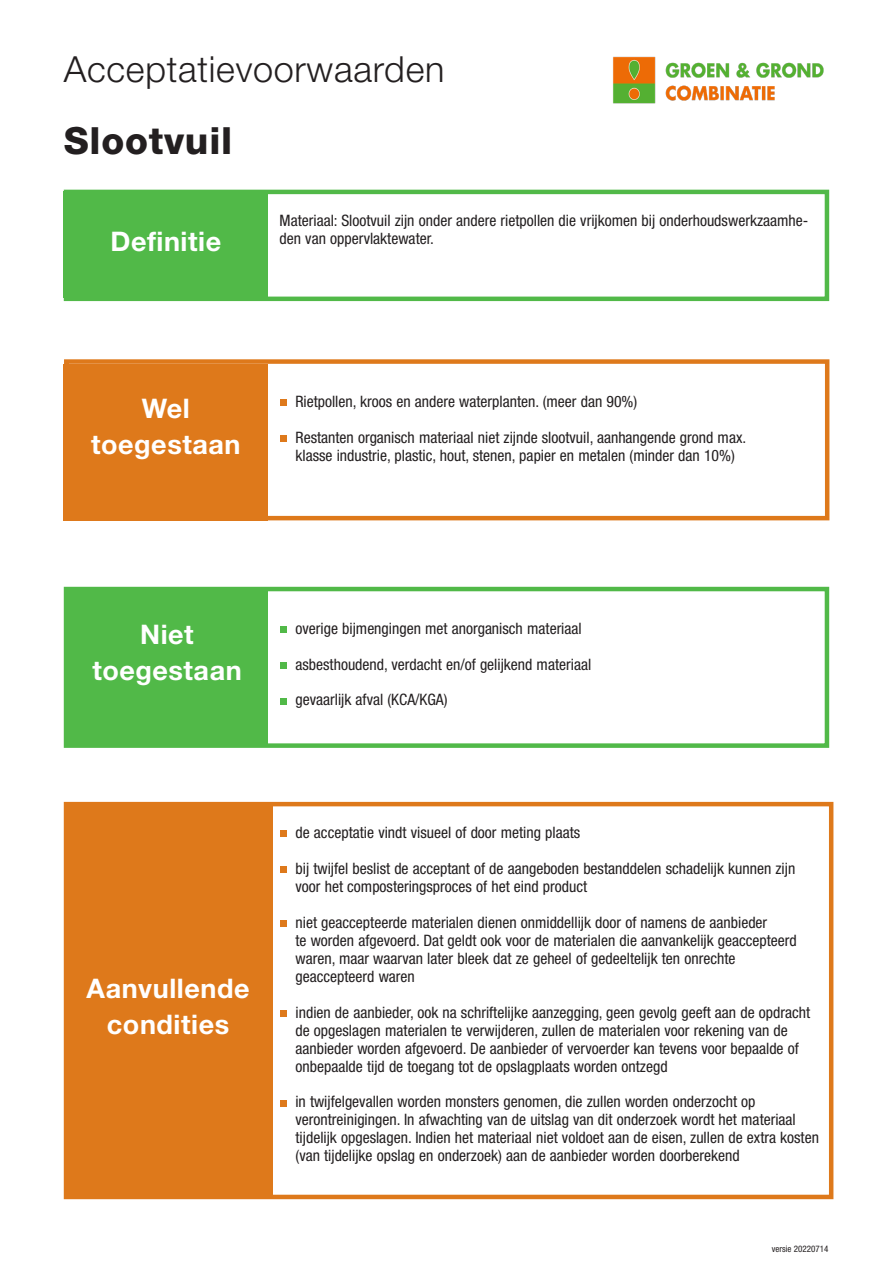
<style>
.page{position:relative;width:893px;height:1263px;background:#fff}
.page>*{position:absolute;margin:0;border:0;box-sizing:border-box;transform-origin:0 0}
.titel{font:800 37.5px "Helvetica Neue LT Std";letter-spacing:.02em;color:#231f20}
.ondertitel{font:300 36px "Helvetica Neue LT Std";letter-spacing:.02em;color:#231f20}
.t1{font:700 27px "Helvetica Neue LT Std";letter-spacing:.02em;color:#fff}
.platte_tekst{font:condensed 15.75px/18px "Helvetica Neue LT Std";color:#231f20}
.platte_tekst-2{font:condensed 9px "Helvetica Neue LT Std";color:#231f20}
</style>
<div class="page">
<div style="left:64px;top:359px;width:765px;height:161px;border:4px solid #de791b"></div>
<div style="left:64px;top:802px;width:769px;height:397px;border:4px solid #de791b"></div>
<div style="left:64px;top:587px;width:765px;height:161px;border:4px solid #51b948"></div>
<div style="left:64px;top:806px;width:208px;height:393px;background:#de791b"></div>
<div style="left:66px;top:590px;width:202px;height:153px;background:#51b948"></div>
<div style="left:64px;top:190px;width:765px;height:111px;border:4px solid #51b948"></div>
<div style="left:64px;top:191px;width:204px;height:107px;background:#51b948"></div>
<div style="left:64px;top:364px;width:204px;height:156px;background:#de791b"></div>
<svg style="left:281px;top:831px;width:6px;height:6px"></svg>
<svg style="left:281px;top:867px;width:6px;height:6px"></svg>
<svg style="left:281px;top:921px;width:6px;height:6px"></svg>
<svg style="left:281px;top:1011px;width:6px;height:6px"></svg>
<svg style="left:281px;top:1101px;width:6px;height:6px"></svg>
<div style="left:281px;top:399px;width:6px;height:7px;background:#de791b"></div>
<div style="left:281px;top:435px;width:6px;height:7px;background:#de791b"></div>
<div style="left:281px;top:626px;width:6px;height:7px;background:#51b948"></div>
<div style="left:281px;top:662px;width:6px;height:7px;background:#51b948"></div>
<div style="left:281px;top:698px;width:6px;height:7px;background:#51b948"></div>
<img style="left:613px;top:56px;width:211px;height:48px">
<p class="ondertitel" style="left:64px;top:47px;width:382px">Acceptatievoorwaarden</p>
<p class="titel" style="left:64px;top:118px;width:170px">Slootvuil</p>
<p class="t1" style="left:110px;top:225px;width:112px">Definitie</p>
<p class="platte_tekst" style="left:280px;top:211px;width:530px">Materiaal: Slootvuil zijn onder andere rietpollen die vrijkomen bij onderhoudswerkzaamhe&shy;den van oppervlaktewater.</p>
<p class="t1" style="left:142px;top:391px;width:50px">Wel</p>
<p class="t1" style="left:91px;top:427px;width:151px">toegestaan</p>
<p class="platte_tekst" style="left:295px;top:392px;width:344px">Rietpollen, kroos en andere waterplanten. (meer dan 90%)</p>
<p class="platte_tekst" style="left:296px;top:428px;width:452px">Restanten organisch materiaal niet zijnde slootvuil, aanhangende grond max. klasse industrie, plastic, hout, stenen, papier en metalen (minder dan 10%)</p>
<p class="t1" style="left:140px;top:617px;width:55px">Niet</p>
<p class="t1" style="left:92px;top:653px;width:151px">toegestaan</p>
<p class="platte_tekst" style="left:296px;top:619px;width:288px">overige bijmengingen met anorganisch materiaal</p>
<p class="platte_tekst" style="left:296px;top:655px;width:297px">asbesthoudend, verdacht en/of gelijkend materiaal</p>
<p class="platte_tekst" style="left:296px;top:690px;width:154px">gevaarlijk afval (KCA/KGA)</p>
<p class="t1" style="left:87px;top:972px;width:164px">Aanvullende</p>
<p class="t1" style="left:107px;top:1008px;width:124px">condities</p>
<p class="platte_tekst" style="left:296px;top:823px;width:286px">de acceptatie vindt visueel of door meting plaats</p>
<p class="platte_tekst" style="left:296px;top:859px;width:501px">bij twijfel beslist de acceptant of de aangeboden bestanddelen schadelijk kunnen zijn voor het composteringsproces of het eind product</p>
<p class="platte_tekst" style="left:296px;top:913px;width:503px">niet geaccepteerde materialen dienen onmiddellijk door of namens de aanbieder<br>te worden afgevoerd. Dat geldt ook voor de materialen die aanvankelijk geaccepteerd</p>
<p class="platte_tekst" style="left:296px;top:949px;width:441px">waren, maar waarvan later bleek dat ze geheel of gedeeltelijk ten onrechte geaccepteerd waren</p>
<p class="platte_tekst" style="left:296px;top:1003px;width:516px">indien de aanbieder, ook na schriftelijke aanzegging, geen gevolg geeft aan de opdracht de opgeslagen materialen te verwijderen, zullen de materialen voor rekening van de</p>
<p class="platte_tekst" style="left:296px;top:1039px;width:505px">aanbieder worden afgevoerd. De aanbieder of vervoerder kan tevens voor bepaalde of onbepaalde tijd de toegang tot de opslagplaats worden ontzegd</p>
<p class="platte_tekst" style="left:295px;top:1092px;width:502px">in twijfelgevallen worden monsters genomen, die zullen worden onderzocht op verontreinigingen. In afwachting van de uitslag van dit onderzoek wordt het materiaal</p>
<p class="platte_tekst" style="left:296px;top:1128px;width:525px">tijdelijk opgeslagen. Indien het materiaal niet voldoet aan de eisen, zullen de extra kosten (van tijdelijke opslag en onderzoek) aan de aanbieder worden doorberekend</p>
<p class="platte_tekst-2" style="left:772px;top:1243px;width:58px">versie 20220714</p>
</div>
